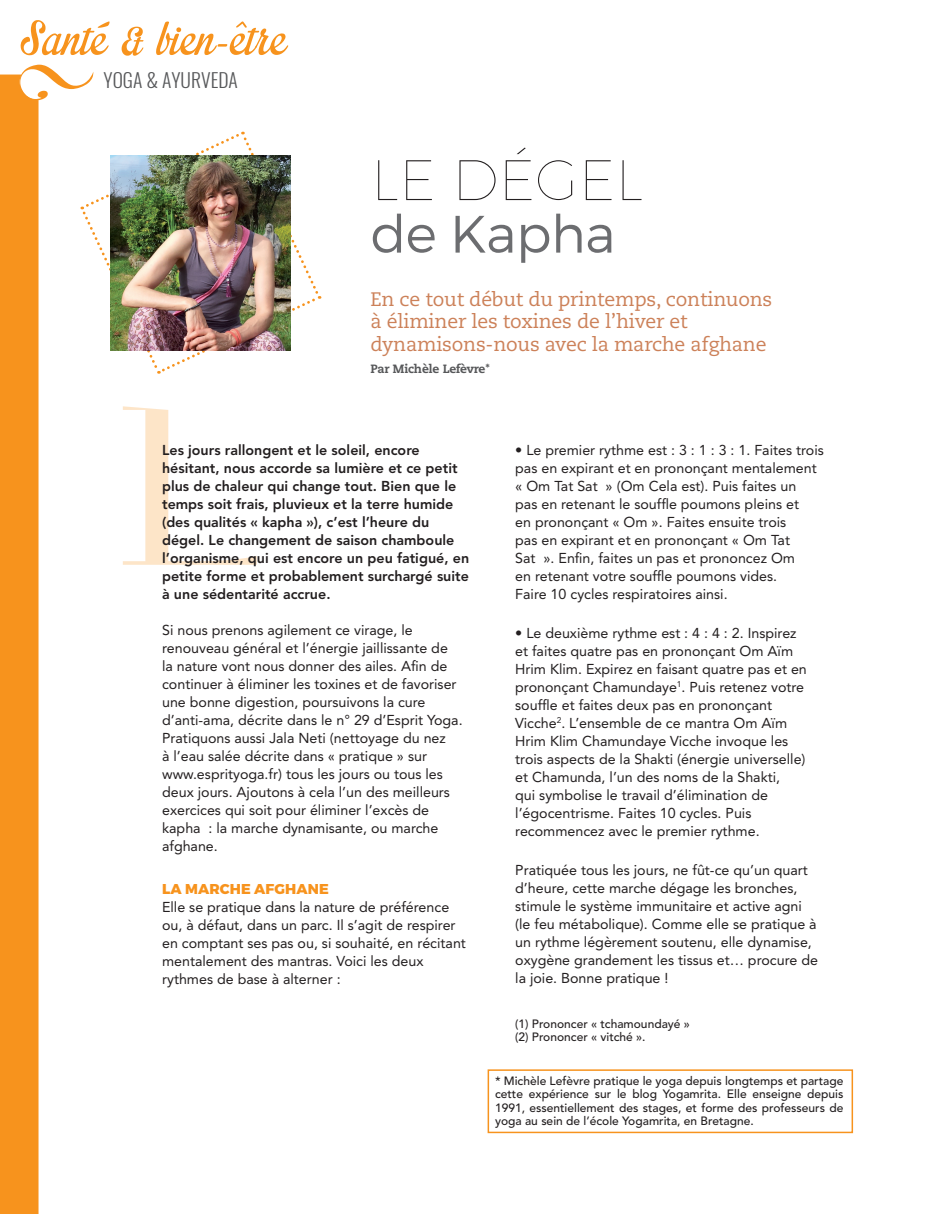
<style>
.page{position:relative;width:933px;height:1214px;background:#fff}
.page>*{position:absolute;margin:0;border:0;box-sizing:border-box;transform-origin:0 0}
.t1{font:65.4px "Impregnable Personal Use Only";color:#f7931d}
.t2{font:100 57px "Montserrat";color:#231f20}
.t3{font:300 52.5px "Montserrat";color:#6c6d70}
.t4{font:19.5px/22.5px "Caecilia LT Std";letter-spacing:-.01em;color:#cc8159}
.t5{font:300 19.5px "Oswald";color:#57585a}
.t6{font:14.25px/18px "Avenir LT";color:#231f20}
.t7{font:800 14.25px/18px "Avenir LT";color:#231f20}
.t8{font:800 14.25px "Montserrat";letter-spacing:.01em;color:#f7931d}
.t9{font:500 12px/13.5px "Avenir LT";color:#231f20;text-align:justify}
.t10{font:800 12px "Caecilia LT Std";letter-spacing:-.01em;color:#57585a}
</style>
<div class="page">
<div style="left:487px;top:1069px;width:366px;height:64px;border:2px solid #f7931d"></div>
<svg style="left:0;top:65px;width:320px;height:1149px"></svg>
<h1 class="t1" style="left:20px;top:9px;width:268px">Santé &amp; bien-être</h1>
<h3 class="t5" style="left:104px;top:67px;width:135px">YOGA &amp; AYURVEDA</h3>
<h2 class="t2" style="left:371px;top:145px;width:265px">Le dégel</h2>
<h3 class="t3" style="left:370px;top:202px;width:246px">de Kapha</h3>
<h3 class="t4" style="left:370px;top:288px;width:403px">En ce tout début du printemps, continuons à éliminer les toxines de l’hiver et dynamisons-nous avec la marche afghane</h3>
<p class="t10" style="left:370px;top:361px;width:121px">Par Michèle Lefèvre*</p>
<p class="t7" style="left:162px;top:441px;width:308px">Les jours rallongent et le soleil, encore hésitant, nous accorde sa lumière et ce petit plus de chaleur qui change tout. Bien que le temps soit frais, pluvieux et la terre humide (des qualités « kapha »), c’est l’heure du dégel. Le changement de saison chamboule l’organisme, qui est encore un peu fatigué, en petite forme et probablement surchargé suite à une sédentarité accrue.</p>
<p class="t6" style="left:162px;top:621px;width:302px">Si nous prenons agilement ce virage, le renouveau général et l’énergie jaillissante de<br>la nature vont nous donner des ailes. Afin de continuer à éliminer les toxines et de favoriser une bonne digestion, poursuivons la cure d’anti-ama, décrite dans le n° 29 d’Esprit Yoga.<br>Pratiquons aussi Jala Neti (nettoyage du nez<br>à l’eau salée décrite dans « pratique » sur www.esprityoga.fr) tous les jours ou tous les deux jours. Ajoutons à cela l’un des meilleurs exercices qui soit pour éliminer l’excès de kapha : la marche dynamisante, ou marche afghane.</p>
<p class="t8" style="left:162px;top:880px;width:35px">LA MAR</p>
<p class="t8" style="left:220px;top:880px;width:89px">CHE AFGHANE</p>
<p class="t6" style="left:162px;top:898px;width:305px">Elle se pratique dans la nature de préférence ou, à défaut, dans un parc. Il s’agit de respirer en comptant ses pas ou, si souhaité, en récitant mentalement des mantras. Voici les deux rythmes de base à alterner :</p>
<p class="t6" style="left:515px;top:441px;width:310px">• Le premier rythme est : 3 : 1 : 3 : 1. Faites trois pas en expirant et en prononçant mentalement « Om Tat Sat » (Om Cela est). Puis faites un<br>pas en retenant le souffle poumons pleins et<br>en prononçant « Om ». Faites ensuite trois<br>pas en expirant et en prononçant « Om Tat<br>Sat ». Enfin, faites un pas et prononcez Om<br>en retenant votre souffle poumons vides.<br>Faire 10 cycles respiratoires ainsi.</p>
<p class="t6" style="left:515px;top:624px;width:293px">• Le deuxième rythme est : 4 : 4 : 2. Inspirez et faites quatre pas en prononçant Om Aïm Hrim Klim. Expirez en faisant quatre pas et en prononçant Chamundaye<sup>1</sup>. Puis retenez votre souffle et faites deux pas en prononçant Vicche<sup>2</sup>. L’ensemble de ce mantra Om Aïm Hrim Klim Chamundaye Vicche invoque les trois aspects de la Shakti (énergie universelle) et Chamunda, l’un des noms de la Shakti,<br>qui symbolise le travail d’élimination de l’égocentrisme. Faites 10 cycles. Puis recommencez avec le premier rythme.</p>
<p class="t6" style="left:515px;top:861px;width:304px">Pratiquée tous les jours, ne fût-ce qu’un quart d’heure, cette marche dégage les bronches, stimule le système immunitaire et active agni (le feu métabolique). Comme elle se pratique à un rythme légèrement soutenu, elle dynamise, oxygène grandement les tissus et… procure de la joie. Bonne pratique !</p>
<p class="t9" style="left:515px;top:1017px;width:176px">(1) Prononcer « tchamoundayé » (2) Prononcer « vitché ».</p>
<p class="t9" style="left:495px;top:1074px;width:350px">* Michèle Lefèvre pratique le yoga depuis longtemps et partage cette expérience sur le blog Yogamrita. Elle enseigne depuis 1991, essentiellement des stages, et forme des professeurs de yoga au sein de l’école Yogamrita, en Bretagne.</p>
</div>
